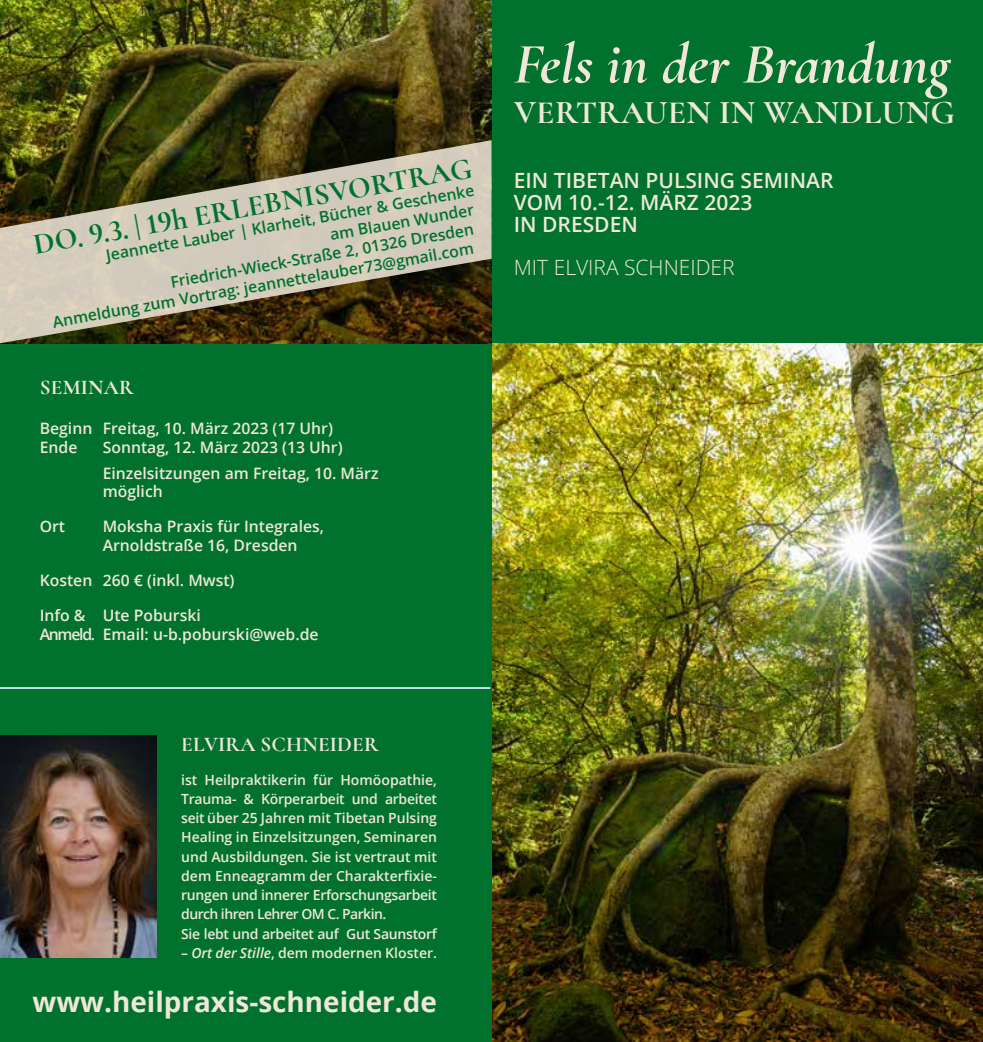
<style>
.page{position:relative;width:983px;height:1042px;background:#fff}
.page>*{position:absolute;margin:0;border:0;box-sizing:border-box;transform-origin:0 0}
.t1{font:italic 700 57.75px "Cormorant Garamond";color:#f0e7d9}
.t2{font:700 33.25px "Cormorant Garamond";letter-spacing:.01em;color:#f0e7d9}
.t3{font:700 29.75px "Cormorant Garamond";color:#00722e}
.t4{font:700 27.82px "Open Sans";color:#f0e7d9}
.t5{font:600 21px/21.7px "Open Sans";color:#f0e7d9}
.t6{font:700 21px "Cormorant Garamond";letter-spacing:.01em;color:#f0e7d9}
.t7{font:300 21px "Open Sans";color:#f0e7d9}
.t8{font:600 15.75px/18.9px "Open Sans";color:#f0e7d9}
.t9{font:600 15.75px "Open Sans";color:#00722e}
.t10{font:600 14px/19.2px "Open Sans";color:#f0e7d9}
.s1{font-style:italic}
</style>
<div class="page">
<div style="left:0;top:0;width:982px;height:1042px;background:#00722e"></div>
<img style="left:0;top:736px;width:156px;height:222px">
<hr style="left:0;top:687px;width:490px;height:2px;background:#d4edfc">
<img style="left:0;top:0;width:491px;height:140px">
<img style="left:492px;top:343px;width:490px;height:699px">
<svg style="left:0;top:140px;width:491px;height:204px;fill:#d1c9bc"></svg>
<h3 class="t3" style="left:31px;top:227px;width:446px;rotate:-10deg">DO. 9.3. | 19h ERLEBNISVORTRAG</h3>
<p class="t9" style="left:104px;top:244px;width:375px;rotate:-10deg">Jeannette Lauber | Klarheit, Bücher &amp; Geschenke</p>
<p class="t9" style="left:328px;top:224px;width:147px;rotate:-10deg">am Blauen Wunder</p>
<p class="t9" style="left:169px;top:271px;width:309px;rotate:-10deg">Friedrich-Wieck-Straße 2, 01326 Dresden</p>
<p class="t9" style="left:51px;top:311px;width:428px;rotate:-10deg">Anmeldung zum Vortrag: jeannettelauber73@gmail.com</p>
<h3 class="t6" style="left:40px;top:374px;width:95px">SEMINAR</h3>
<p class="t8" style="left:40px;top:418px;width:295px">Beginn Freitag, 10. März 2023 (17 Uhr)<br>Ende</p>
<p class="t8" style="left:103px;top:433px;width:277px;line-height:25.9px">Sonntag, 12. März 2023 (13 Uhr)<br>Einzelsitzungen am Freitag, 10. März</p>
<p class="t8" style="left:103px;top:482px;width:62px">möglich</p>
<p class="t8" style="left:40px;top:517px;width:27px">Ort</p>
<p class="t8" style="left:103px;top:517px;width:223px">Moksha Praxis für Integrales,<br>Arnoldstraße 16, Dresden</p>
<p class="t8" style="left:40px;top:571px;width:196px">Kosten 260 € (inkl. Mwst)</p>
<p class="t8" style="left:40px;top:606px;width:280px">Info &amp; Ute Poburski<br>Anmeld. Email: u-b.poburski@web.de</p>
<h3 class="t6" style="left:181px;top:731px;width:199px">ELVIRA SCHNEIDER</h3>
<p class="t10" style="left:181px;top:769px;width:257px">ist Heilpraktikerin für Homöopathie, Trauma- &amp; Körperarbeit und arbeitet seit über 25 Jahren mit Tibetan Pulsing Healing in Einzelsitzungen, Seminaren und Ausbildungen. Sie ist vertraut mit dem Enneagramm der Charakterfixie&shy;rungen und innerer Erforschungsarbeit durch ihren Lehrer OM C. Parkin.<br>Sie lebt und arbeitet auf Gut Saunstorf</p>
<p class="t10" style="left:181px;top:943px;width:257px">– <span class="s1">Ort der Stille</span>, dem modernen Kloster.</p>
<h3 class="t4" style="left:33px;top:982px;width:406px">www.heilpraxis-schneider.de</h3>
<h1 class="t1" style="left:513px;top:29px;width:438px">Fels in der Brandung</h1>
<h2 class="t2" style="left:514px;top:92px;width:442px">VERTRAUEN IN WANDLUNG</h2>
<h3 class="t5" style="left:513px;top:169px;width:321px">EIN TIBETAN PULSING SEMINAR<br>VOM 10.-12. MÄRZ 2023<br>IN DRESDEN</h3>
<h3 class="t7" style="left:513px;top:253px;width:222px">MIT ELVIRA SCHNEIDER</h3>
</div>
